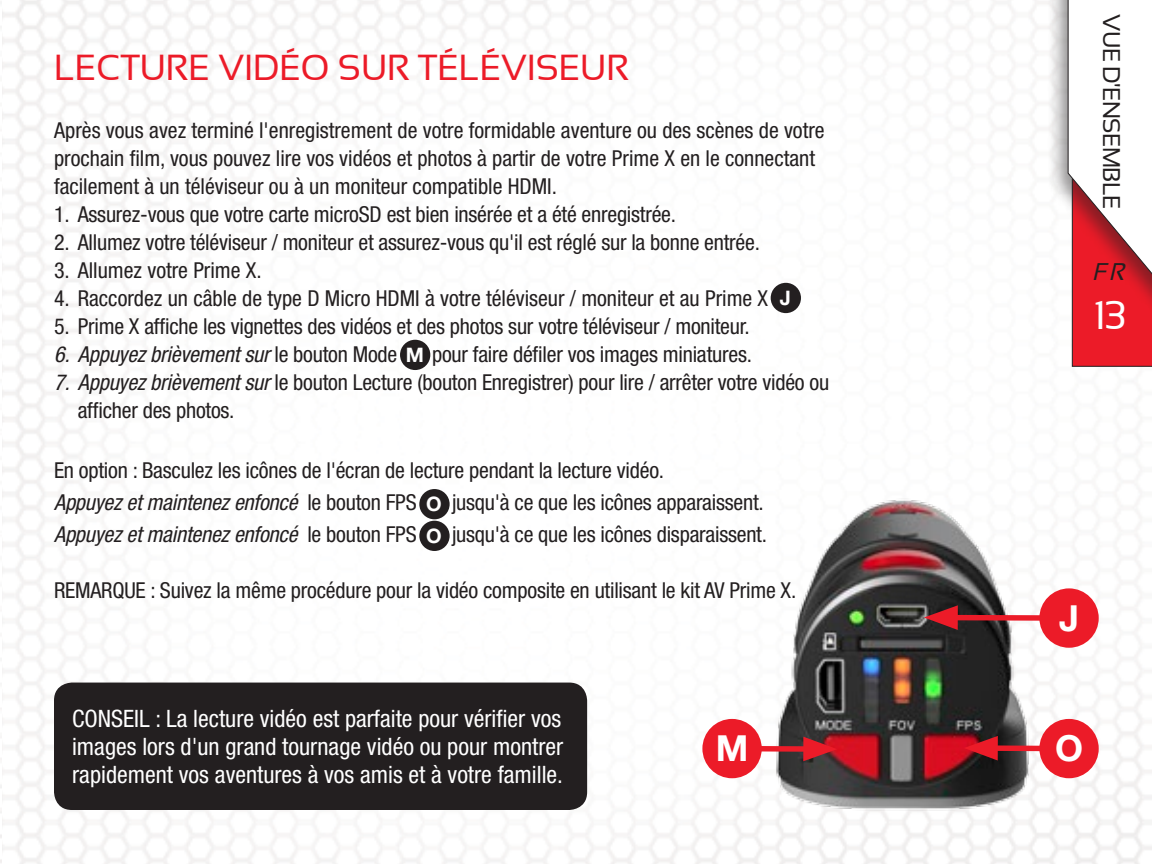
<style>
.page{position:relative;width:1152px;height:864px;background:#fff}
.page>*{position:absolute;margin:0;border:0;box-sizing:border-box;transform-origin:0 0}
.t1{font:40px "Sansation";color:#fff}
.t2{font:36px "Sansation";color:#ec1b28}
.t3{font:700 36px "Helvetica Neue LT Std";color:#fff}
.t4{font:condensed 24px/28px "Helvetica Neue LT Std";color:#fff;text-align:justify}
.t5{font:24px "Sansation";letter-spacing:-.025em;color:#231f20}
.t6{font:italic 24px "Sansation";color:#231f20}
.t7{font:condensed 22px/28px "Helvetica Neue LT Std";letter-spacing:-.01em;color:#231f20}
.t8{font:700 20px/31.6px "Helvetica Neue LT Std";color:#fff}
.s1{font-style:italic}
</style>
<div class="page">
<img style="left:0;top:0;width:1152px;height:864px">
<img style="left:772px;top:498px;width:263px;height:316px">
<div style="left:988px;top:745px;width:81px;height:6px;background:#ec1b28"></div>
<svg style="left:964px;top:736px;width:34px;height:25px"></svg>
<div style="left:1039px;top:719px;width:60px;height:59px;background:#ec1b28;border-radius:50%"></div>
<div style="left:948px;top:615px;width:121px;height:6px;background:#ec1b28"></div>
<svg style="left:924px;top:605px;width:34px;height:25px"></svg>
<div style="left:1039px;top:588px;width:60px;height:60px;background:#ec1b28;border-radius:50%"></div>
<div style="left:732px;top:746px;width:81px;height:6px;background:#ec1b28"></div>
<svg style="left:803px;top:737px;width:34px;height:24px"></svg>
<div style="left:702px;top:719px;width:60px;height:59px;background:#ec1b28;border-radius:50%"></div>
<div style="left:771px;top:283px;width:30px;height:30px;background:#231f20;border-radius:50%"></div>
<div style="left:400px;top:340px;width:30px;height:30px;background:#231f20;border-radius:50%"></div>
<div style="left:419px;top:489px;width:31px;height:30px;background:#231f20;border-radius:50%"></div>
<div style="left:419px;top:521px;width:31px;height:30px;background:#231f20;border-radius:50%"></div>
<div style="left:54px;top:683px;width:533px;height:127px;background:#231f20;border-radius:18px"></div>
<div style="left:1047px;top:0;width:105px;height:353px;background:#231f20;opacity:.5"></div>
<svg style="left:1067px;top:0;width:85px;height:367px"></svg>
<h2 class="t2" style="left:54px;top:48px;width:577px">LECTURE VIDÉO SUR TÉLÉVISEUR</h2>
<p class="t7" style="left:54px;top:116px;width:772px">Après vous avez terminé l'enregistrement de votre formidable aventure ou des scènes de votre prochain film, vous pouvez lire vos vidéos et photos à partir de votre Prime X en le connectant facilement à un téléviseur ou à un moniteur compatible HDMI.</p>
<p class="t7" style="left:54px;top:200px;width:624px">1. Assurez-vous que votre carte microSD est bien insérée et a été enregistrée.</p>
<p class="t7" style="left:54px;top:228px;width:707px">2. Allumez votre téléviseur / moniteur et assurez-vous qu'il est réglé sur la bonne entrée.</p>
<p class="t7" style="left:54px;top:256px;width:209px">3. Allumez votre Prime X.</p>
<p class="t7" style="left:54px;top:284px;width:716px">4. Raccordez un câble de type D Micro HDMI à votre téléviseur / moniteur et au Prime X</p>
<p class="t7" style="left:54px;top:312px;width:697px">5. Prime X affiche les vignettes des vidéos et des photos sur votre téléviseur / moniteur.</p>
<p class="t7" style="left:54px;top:340px;width:700px"><span class="s1">6. Appuyez brièvement sur</span> le bouton Mode (O) pour faire défiler vos images miniatures.</p>
<p class="t7" style="left:78px;top:368px;width:753px;text-indent:-24px"><span class="s1">7. Appuyez brièvement sur</span> le bouton Lecture (bouton Enregistrer) pour lire / arrêter votre vidéo ou afficher des photos.</p>
<p class="t7" style="left:54px;top:454px;width:715px;line-height:32px">En option : Basculez les icônes de l'écran de lecture pendant la lecture vidéo.<br><span class="s1">Appuyez et maintenez enfoncé</span> le bouton FPS (M) jusqu'à ce que les icônes apparaissent.<br><span class="s1">Appuyez et maintenez enfoncé</span> le bouton FPS (M) jusqu'à ce que les icônes disparaissent.</p>
<p class="t7" style="left:54px;top:576px;width:744px">REMARQUE : Suivez la même procédure pour la vidéo composite en utilisant le kit AV Prime X.</p>
<p class="t8" style="left:780px;top:282px;width:13px">J</p>
<p class="t8" style="left:406px;top:339px;width:20px">M</p>
<p class="t8" style="left:426px;top:488px;width:17px">O<br>O</p>
<p class="t4" style="left:72px;top:704px;width:493px">CONSEIL : La lecture vidéo est parfaite pour vérifier vos images lors d'un grand tournage vidéo ou pour montrer rapidement vos aventures à vos amis et à votre famille.</p>
<h2 class="t3" style="left:716px;top:726px;width:34px">M</h2>
<p class="t5" style="left:1125px;top:14px;width:197px;rotate:90deg">VUE D'ENSEMBLE</p>
<p class="t6" style="left:1092px;top:259px;width:40px">FR</p>
<h1 class="t1" style="left:1094px;top:293px;width:34px">13</h1>
<h2 class="t3" style="left:1059px;top:596px;width:21px">J</h2>
<h2 class="t3" style="left:1055px;top:726px;width:29px">O</h2>
</div>
